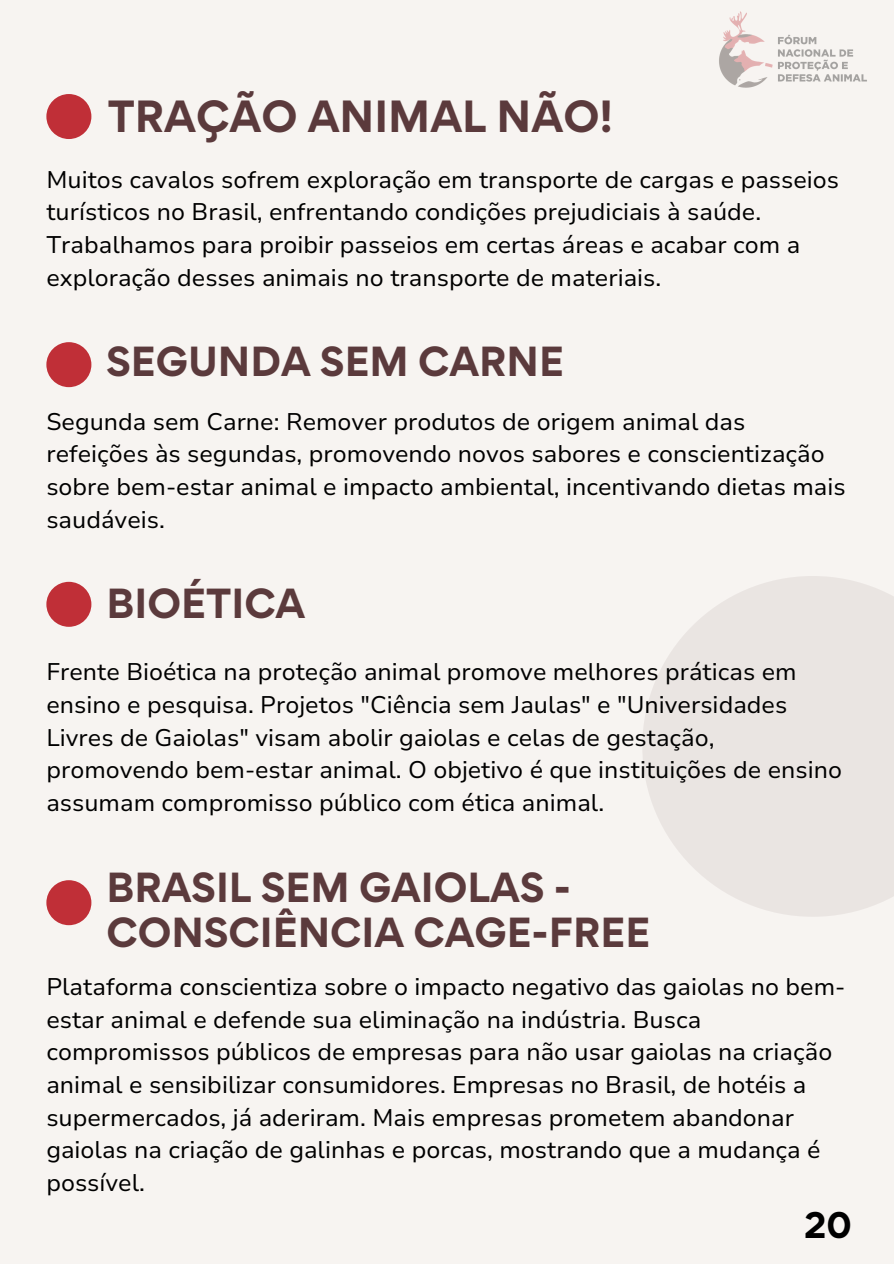
<style>
.page{position:relative;width:894px;height:1264px;background:#fff}
.page>*{position:absolute;margin:0;border:0;box-sizing:border-box;transform-origin:0 0}
.t1{font:700 40.2px "Gordita";color:#5b3a3c}
.t2{font:700 37.5px/45px "Gordita";color:#5b3a3c}
.t3{font:700 33px "Gordita";color:#000}
.t4{font:24px/32.7px "Nunito Sans 10 pt";color:#000}
</style>
<div class="page">
<div style="left:0;top:0;width:893px;height:1263px;background:#f7f4f1"></div>
<svg style="left:642px;top:576px;width:251px;height:340px;fill:#eae5e2"></svg>
<img style="left:719px;top:11px;width:148px;height:77px">
<div style="left:46px;top:94px;width:45px;height:45px;background:#c02f37;border-radius:50%"></div>
<div style="left:46px;top:342px;width:45px;height:45px;background:#c02f37;border-radius:50%"></div>
<div style="left:46px;top:582px;width:45px;height:45px;background:#c02f37;border-radius:50%"></div>
<div style="left:46px;top:880px;width:45px;height:45px;background:#c02f37;border-radius:50%"></div>
<p class="t1" style="left:108px;top:89px;width:506px">TRAÇÃO ANIMAL NÃO!</p>
<p class="t4" style="left:46px;top:163px;width:794px">Muitos cavalos sofrem exploração em transporte de cargas e passeios turísticos no Brasil, enfrentando condições prejudiciais à saúde.</p>
<p class="t4" style="left:46px;top:229px;width:755px">Trabalhamos para proibir passeios em certas áreas e acabar com a exploração desses animais no transporte de materiais.</p>
<p class="t2" style="left:106px;top:339px;width:459px">SEGUNDA SEM CARNE</p>
<p class="t4" style="left:46px;top:405px;width:800px">Segunda sem Carne: Remover produtos de origem animal das refeições às segundas, promovendo novos sabores e conscientização sobre bem-estar animal e impacto ambiental, incentivando dietas mais saudáveis.</p>
<p class="t2" style="left:106px;top:581px;width:200px">BIOÉTICA</p>
<p class="t4" style="left:46px;top:656px;width:797px">Frente Bioética na proteção animal promove melhores práticas em ensino e pesquisa. Projetos "Ciência sem Jaulas" e "Universidades Livres de Gaiolas" visam abolir gaiolas e celas de gestação, promovendo bem-estar animal. O objetivo é que instituições de ensino assumam compromisso público com ética animal.</p>
<p class="t2" style="left:106px;top:864px;width:545px">BRASIL SEM GAIOLAS -<br>CONSCIÊNCIA CAGE-FREE</p>
<p class="t4" style="left:46px;top:970px;width:800px">Plataforma conscientiza sobre o impacto negativo das gaiolas no bem&shy;estar animal e defende sua eliminação na indústria. Busca compromissos públicos de empresas para não usar gaiolas na criação animal e sensibilizar consumidores. Empresas no Brasil, de hotéis a supermercados, já aderiram. Mais empresas prometem abandonar gaiolas na criação de galinhas e porcas, mostrando que a mudança é possível.</p>
<p class="t3" style="left:804px;top:1203px;width:49px">20</p>
</div>
